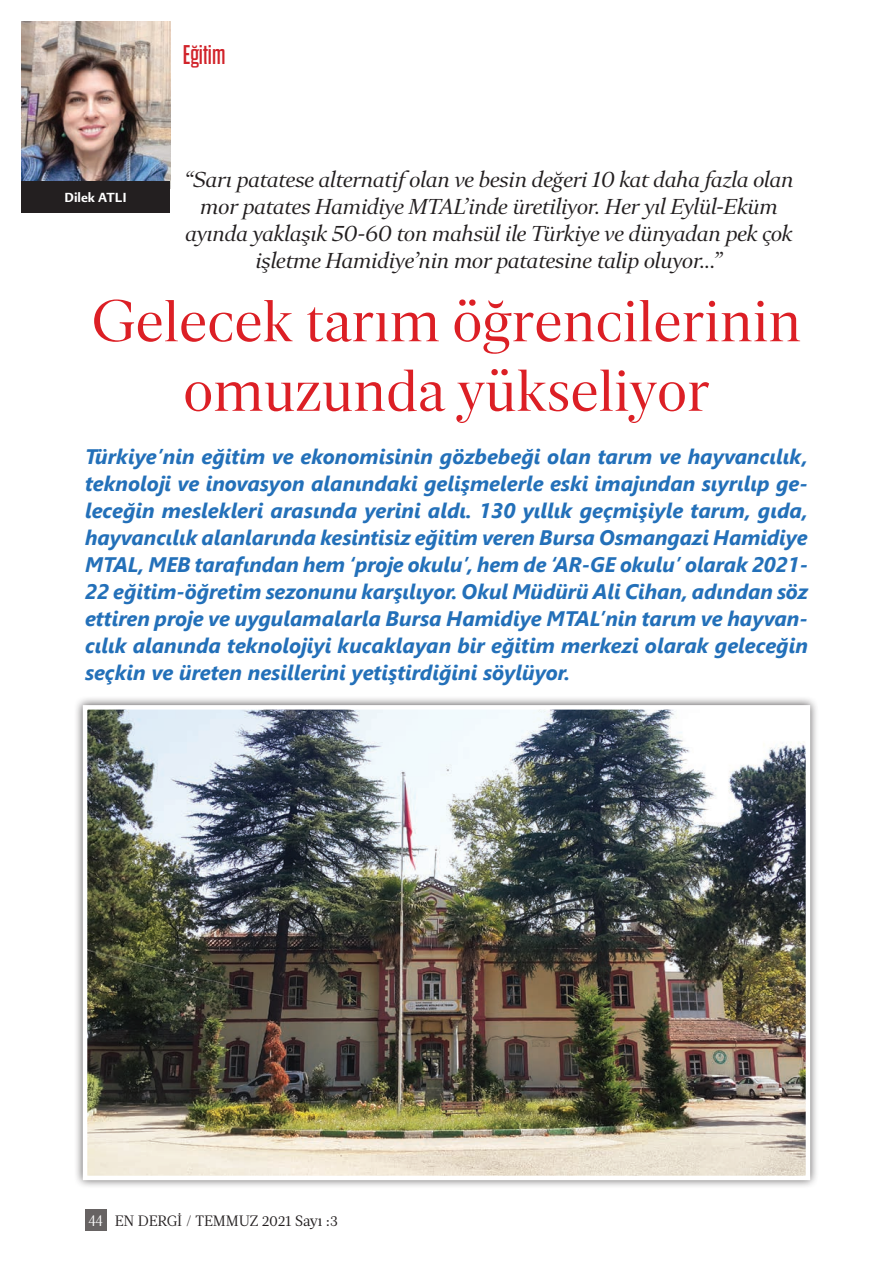
<style>
.page{position:relative;width:893px;height:1263px;background:#fff}
.page>*{position:absolute;margin:0;border:0;box-sizing:border-box;transform-origin:0 0}
.t1{font:58.8px/69.6px "A2 Standard Display";color:#dc1f25;text-align:center}
.t2{font:27px "Dharma Gothic E";color:#d1232a}
.t3{font:italic 22.5px/27px "Role Serif Banner";color:#231f20;text-align:center}
.t4{font:italic 700 21px/27px "Segoe UI";color:#2370b9;text-align:justify}
.t5{font:15px "Acta";letter-spacing:-.01em;color:#231f20}
.t6{font:700 13.5px "Role Sans Display";color:#fff}
.s1{font-size:16.2px;color:#fff}
</style>
<div class="page">
<div style="left:85px;top:1210px;width:21px;height:21px;background:#676363"></div>
<img style="left:21px;top:21px;width:149px;height:160px">
<div style="left:21px;top:181px;width:149px;height:32px;background:#231f20"></div>
<div style="left:74px;top:696px;width:745px;height:493px;background:#231f20;opacity:.75"></div>
<img style="left:88px;top:710px;width:717px;height:465px">
<div style="left:83px;top:705px;width:727px;height:475px;border:4px solid #fff"></div>
<p class="t6" style="left:65px;top:187px;width:64px">Dilek ATLI</p>
<p class="t2" style="left:183px;top:41px;width:44px">Eğitim</p>
<p class="t3" style="left:185px;top:165px;width:610px">“Sarı patatese alternatif olan ve besin değeri 10 kat daha fazla olan mor patates Hamidiye MTAL’inde üretiliyor. Her yıl Eylül-Eküm ayında yaklaşık 50-60 ton mahsül ile Türkiye ve dünyadan pek çok işletme Hamidiye’nin mor patatesine talip oluyor...”</p>
<h1 class="t1" style="left:92px;top:286px;width:711px">Gelecek tarım öğrencilerinin omuzunda yükseliyor</h1>
<p class="t4" style="left:85px;top:439px;width:725px">Türkiye’nin eğitim ve ekonomisinin gözbebeği olan tarım ve hayvancılık, teknoloji ve inovasyon alanındaki gelişmelerle eski imajından sıyrılıp ge&shy;leceğin meslekleri arasında yerini aldı. 130 yıllık geçmişiyle tarım, gıda, hayvancılık alanlarında kesintisiz eğitim veren Bursa Osmangazi Hamidiye MTAL, MEB tarafından hem ‘proje okulu’, hem de ‘AR-GE okulu’ olarak 2021- 22 eğitim-öğretim sezonunu karşılıyor. Okul Müdürü Ali Cihan, adından söz ettiren proje ve uygulamalarla Bursa Hamidiye MTAL’nin tarım ve hayvan&shy;cılık alanında teknolojiyi kucaklayan bir eğitim merkezi olarak geleceğin seçkin ve üreten nesillerini yetiştirdiğini söylüyor.</p>
<p class="t5" style="left:88px;top:1212px;width:251px"><span class="s1">44</span> EN DERGİ / TEMMUZ 2021 Sayı :3</p>
</div>
